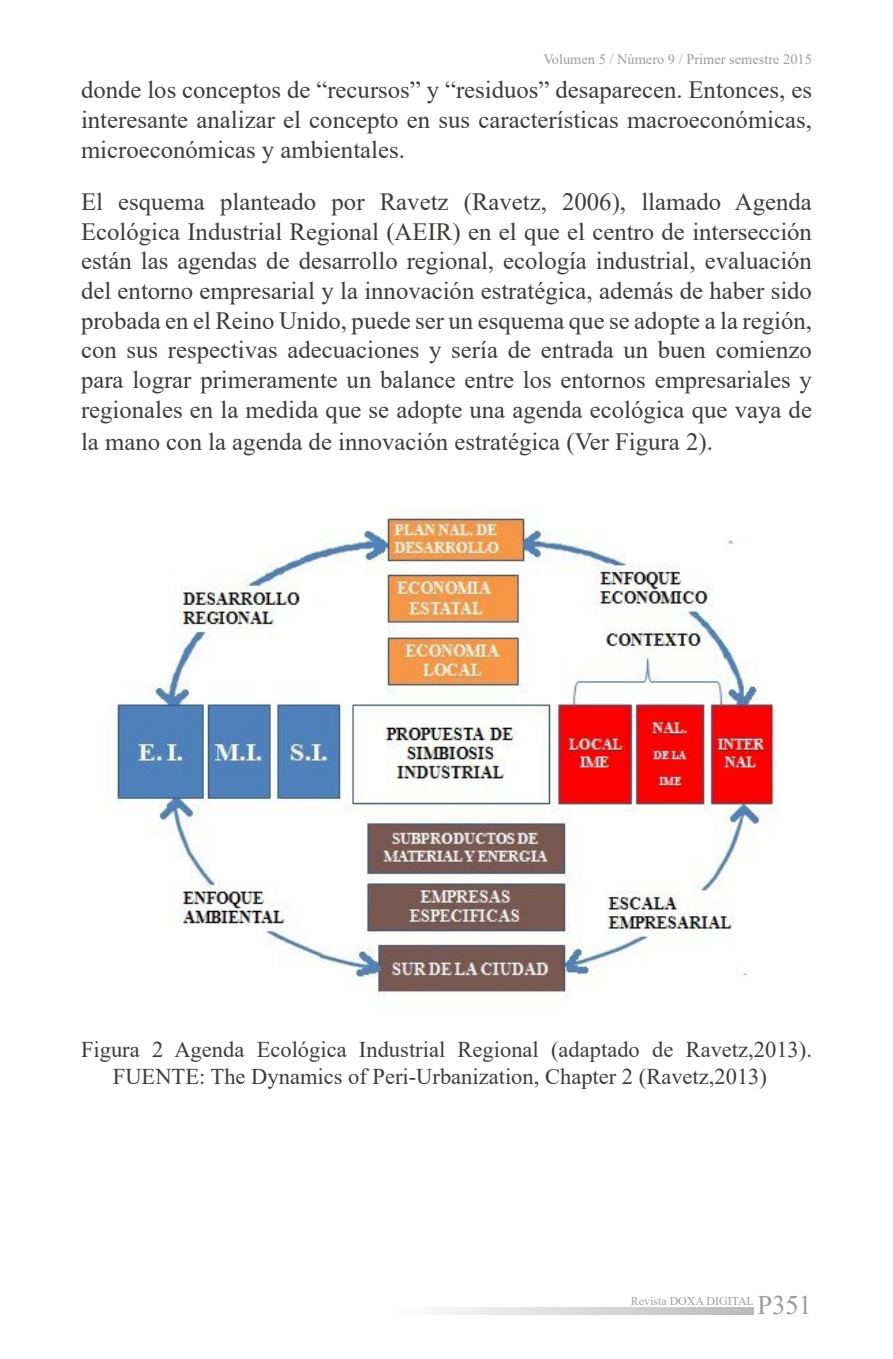
<style>
.page{position:relative;width:893px;height:1359px;background:#fff}
.page>*{position:absolute;margin:0;border:0;box-sizing:border-box;transform-origin:0 0}
.t1{font:26.78px "Times New Roman";color:#9d9d9c}
.t2{font:24.75px/29.7px "Times New Roman";color:#3c3c3b;text-align:justify}
.t3{font:22.5px/27px "Times New Roman";color:#3c3c3b;text-align:center}
.t4{font:14.4px "Times New Roman";color:#9d9d9c}
.t5{font:11.92px "Times New Roman";color:#9d9d9c}
</style>
<div class="page">
<img style="left:114px;top:508px;width:665px;height:490px">
<svg style="left:446px;top:1307px;width:308px;height:7px;background:#d7d7d7"></svg>
<p class="t4" style="left:543px;top:49px;width:270px">Volumen 5 / Número 9 / Primer semestre 2015</p>
<p class="t2" style="left:81px;top:74px;width:732px">donde los conceptos de “recursos” y “residuos” desaparecen. Entonces, es interesante analizar el concepto en sus características macroeconómicas, microeconómicas y ambientales.</p>
<p class="t2" style="left:81px;top:186px;width:732px">El esquema planteado por Ravetz (Ravetz, 2006), llamado Agenda Ecológica Industrial Regional (AEIR) en el que el centro de intersección están las agendas de desarrollo regional, ecología industrial, evaluación del entorno empresarial y la innovación estratégica, además de haber sido probada en el Reino Unido, puede ser un esquema que se adopte a la región, con sus respectivas adecuaciones y sería de entrada un buen comienzo para lograr primeramente un balance entre los entornos empresariales y regionales en la medida que se adopte una agenda ecológica que vaya de</p>
<p class="t2" style="left:81px;top:426px;width:633px">la mano con la agenda de innovación estratégica (Ver Figura 2).</p>
<p class="t3" style="left:81px;top:1035px;width:732px">Figura 2 Agenda Ecológica Industrial Regional (adaptado de Ravetz,2013).<br>FUENTE: The Dynamics of Peri-Urbanization, Chapter 2 (Ravetz,2013)</p>
<p class="t1" style="left:757px;top:1286px;width:56px">P351</p>
<p class="t5" style="left:631px;top:1292px;width:125px">Revista DOXA DIGITAL</p>
</div>
